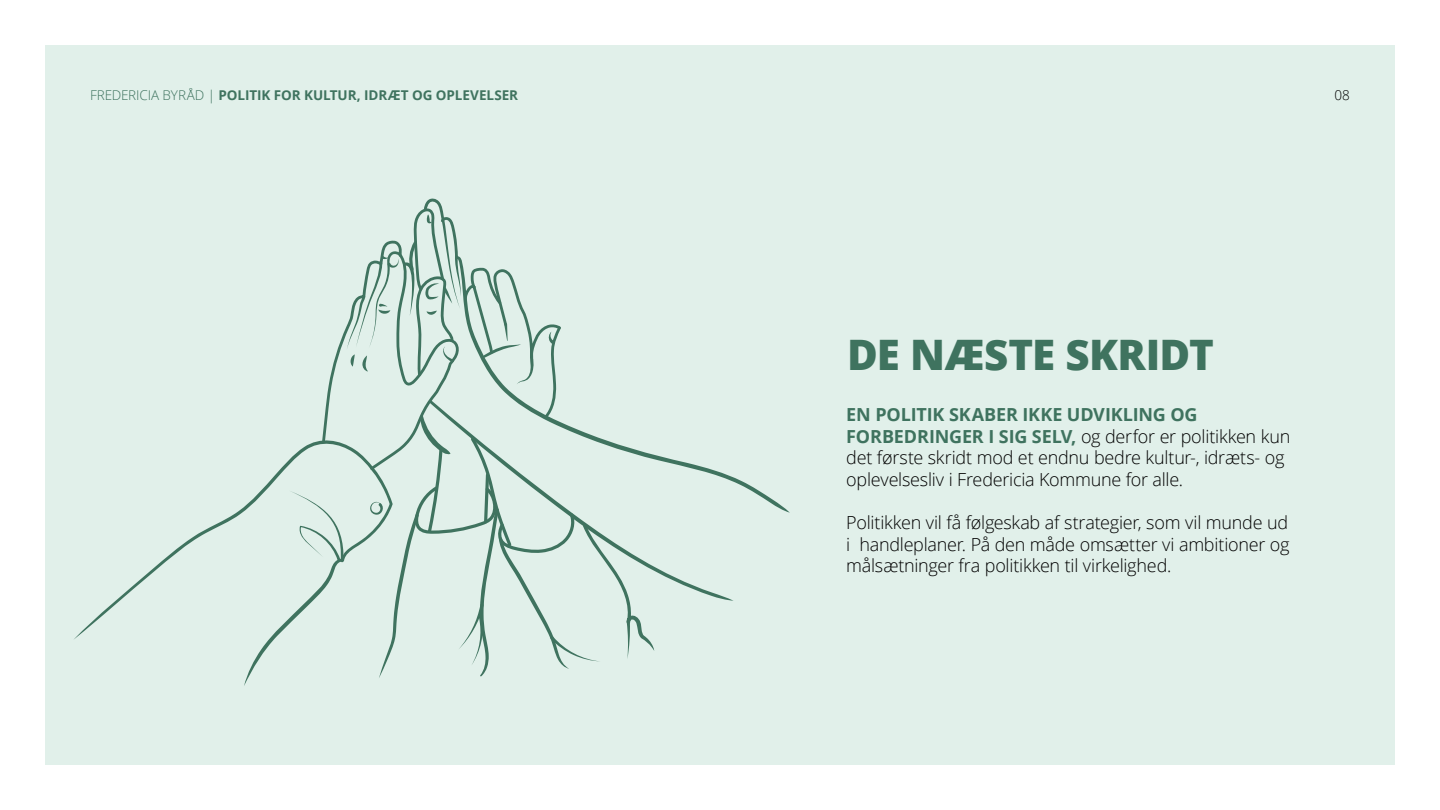
<style>
.page{position:relative;width:1440px;height:810px;background:#fff}
.page>*{position:absolute;margin:0;border:0;box-sizing:border-box;transform-origin:0 0}
.FK_Rubrik_Screen{font:800 42px "Open Sans";letter-spacing:-.01em;color:#3f735f}
.FK_brød{font:300 18px/21.6px "Open Sans";letter-spacing:-.015em;color:#000}
.t1{font:700 13.5px "Open Sans";letter-spacing:-.01em;color:#3f735f}
.t2{font:300 13.5px "Open Sans";color:#000}
.s1{font-weight:300}
.s2{font-weight:700;color:#3f735f}
</style>
<div class="page">
<div style="left:45px;top:45px;width:1350px;height:720px;background:#e1f0ea"></div>
<svg style="left:74px;top:460px;width:215px;height:226px"></svg>
<svg style="left:654px;top:454px;width:80px;height:147px"></svg>
<svg style="left:289px;top:198px;width:365px;height:480px"></svg>
<p class="t1" style="left:90px;top:85px;width:430px"><span class="s1">FREDERICIA BYRÅD |</span> POLITIK FOR KULTUR, IDRÆT OG OPLEVELSER</p>
<p class="t2" style="left:1335px;top:85px;width:17px">08</p>
<p class="FK_Rubrik_Screen" style="left:847px;top:322px;width:368px">DE NÆSTE SKRIDT</p>
<p class="FK_brød" style="left:846px;top:403px;width:446px"><span class="s2">EN POLITIK SKABER IKKE UDVIKLING OG FORBEDRINGER I SIG SELV,</span> og derfor er politikken kun det første skridt mod et endnu bedre kultur-, idræts- og oplevelsesliv i Fredericia Kommune for alle.</p>
<p class="FK_brød" style="left:846px;top:511px;width:445px;text-align:justify">Politikken vil få følgeskab af strategier, som vil munde ud i handleplaner. På den måde omsætter vi ambitioner og målsætninger fra politikken til virkelighed.</p>
</div>
